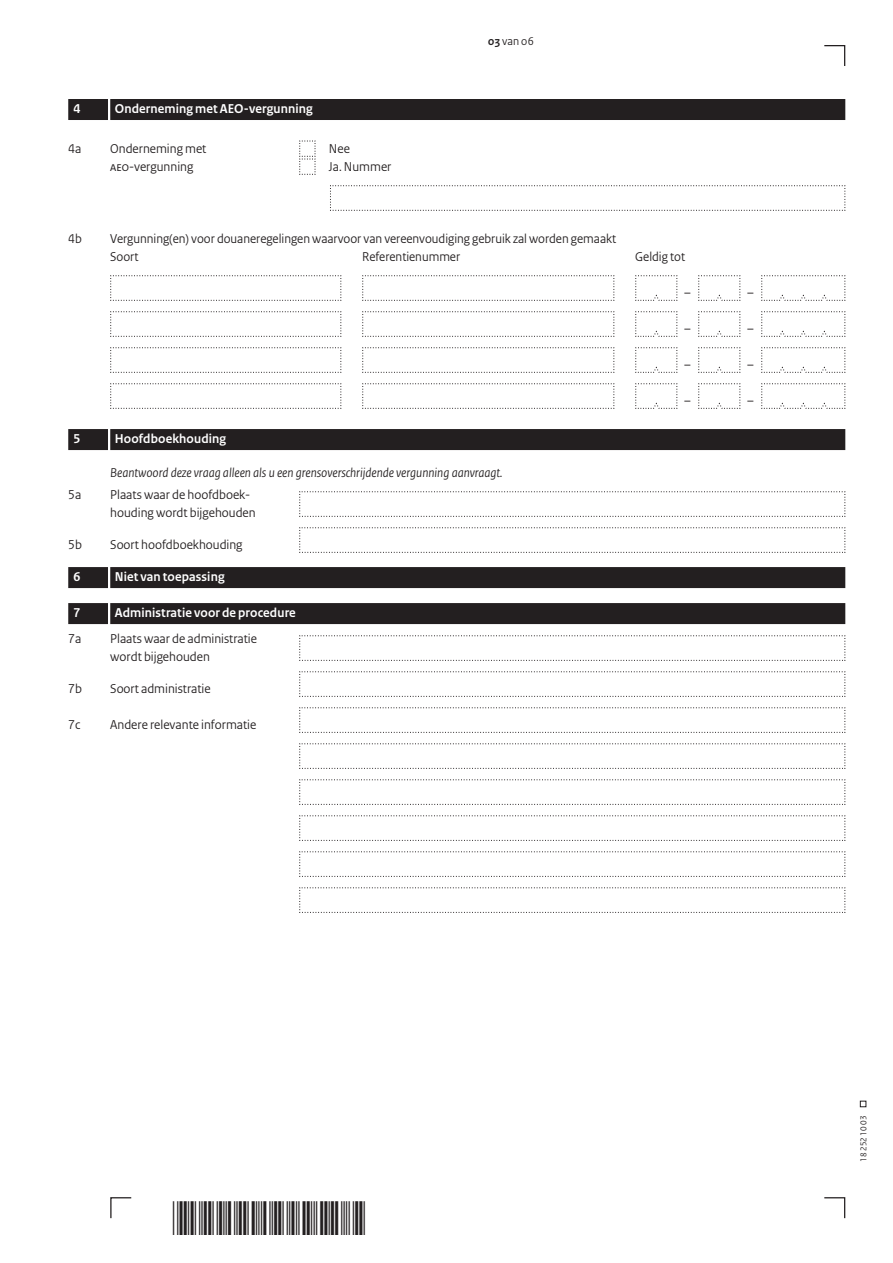
<style>
.page{position:relative;width:893px;height:1263px;background:#fff}
.page>*{position:absolute;margin:0;border:0;box-sizing:border-box;transform-origin:0 0}
.t1{font:13.5px/18px "Rijksoverheid Sans Heading";color:#231f20}
.t2{font:700 13.5px "Rijksoverheid Sans Heading";letter-spacing:.01em;color:#fff}
.t3{font:italic 13.5px "Rijksoverheid Sans Heading";color:#231f20}
.t4{font:12px "Rijksoverheid Sans Heading";color:#231f20}
.t5{font:9px "Rijksoverheid Sans Heading";color:#231f20}
.s1{font-weight:700}
</style>
<div class="page">
<svg style="left:824px;top:1197px;width:22px;height:22px"></svg>
<svg style="left:110px;top:1197px;width:22px;height:22px"></svg>
<svg style="left:860px;top:1101px;width:6px;height:6px"></svg>
<svg style="left:824px;top:45px;width:22px;height:21px"></svg>
<div style="left:110px;top:99px;width:735px;height:21px;background:#231f20"></div>
<div style="left:68px;top:99px;width:40px;height:21px;background:#231f20"></div>
<div style="left:110px;top:429px;width:735px;height:21px;background:#231f20"></div>
<div style="left:68px;top:429px;width:40px;height:21px;background:#231f20"></div>
<div style="left:110px;top:567px;width:735px;height:21px;background:#231f20"></div>
<div style="left:68px;top:567px;width:40px;height:21px;background:#231f20"></div>
<div style="left:110px;top:603px;width:735px;height:21px;background:#231f20"></div>
<div style="left:68px;top:603px;width:40px;height:21px;background:#231f20"></div>
<svg style="left:299px;top:140px;width:17px;height:35px"></svg>
<svg style="left:330px;top:185px;width:516px;height:26px"></svg>
<svg style="left:110px;top:275px;width:232px;height:26px"></svg>
<svg style="left:362px;top:275px;width:253px;height:26px"></svg>
<svg style="left:635px;top:275px;width:43px;height:26px"></svg>
<svg style="left:698px;top:275px;width:43px;height:26px"></svg>
<svg style="left:761px;top:275px;width:85px;height:26px"></svg>
<svg style="left:110px;top:311px;width:232px;height:26px"></svg>
<svg style="left:362px;top:311px;width:253px;height:26px"></svg>
<svg style="left:635px;top:311px;width:43px;height:26px"></svg>
<svg style="left:698px;top:311px;width:43px;height:26px"></svg>
<svg style="left:761px;top:311px;width:85px;height:26px"></svg>
<svg style="left:110px;top:347px;width:232px;height:26px"></svg>
<svg style="left:362px;top:347px;width:253px;height:26px"></svg>
<svg style="left:635px;top:347px;width:43px;height:26px"></svg>
<svg style="left:698px;top:347px;width:43px;height:26px"></svg>
<svg style="left:761px;top:347px;width:85px;height:26px"></svg>
<svg style="left:110px;top:383px;width:232px;height:26px"></svg>
<svg style="left:362px;top:383px;width:253px;height:26px"></svg>
<svg style="left:635px;top:383px;width:43px;height:26px"></svg>
<svg style="left:698px;top:383px;width:43px;height:26px"></svg>
<svg style="left:761px;top:383px;width:85px;height:26px"></svg>
<svg style="left:299px;top:491px;width:547px;height:26px"></svg>
<svg style="left:299px;top:527px;width:547px;height:26px"></svg>
<svg style="left:299px;top:635px;width:547px;height:26px"></svg>
<svg style="left:299px;top:671px;width:547px;height:26px"></svg>
<svg style="left:299px;top:707px;width:547px;height:26px"></svg>
<svg style="left:299px;top:743px;width:547px;height:26px"></svg>
<svg style="left:299px;top:779px;width:547px;height:26px"></svg>
<svg style="left:299px;top:815px;width:547px;height:26px"></svg>
<svg style="left:299px;top:851px;width:547px;height:26px"></svg>
<svg style="left:299px;top:887px;width:547px;height:26px"></svg>
<p class="t2" style="left:74px;top:101px;width:8px">4</p>
<p class="t2" style="left:115px;top:101px;width:200px">Onderneming met AEO-vergunning</p>
<p class="t1" style="left:68px;top:140px;width:15px">4a</p>
<p class="t1" style="left:110px;top:140px;width:98px">Onderneming met</p>
<p class="t1" style="left:329px;top:140px;width:22px">Nee</p>
<p class="t1" style="left:110px;top:158px;width:85px">AEO-vergunning</p>
<p class="t1" style="left:329px;top:158px;width:64px">Ja. Nummer</p>
<p class="t4" style="left:488px;top:34px;width:47px"><span class="s1">03</span> van 06</p>
<p class="t1" style="left:68px;top:230px;width:15px">4b</p>
<p class="t1" style="left:110px;top:230px;width:507px">Vergunning(en) voor douaneregelingen waarvoor van vereenvoudiging gebruik zal worden gemaakt<br>Soort</p>
<p class="t1" style="left:362px;top:248px;width:99px">Referentienummer</p>
<p class="t1" style="left:635px;top:248px;width:51px">Geldig tot</p>
<p class="t1" style="left:684px;top:284px;width:8px">–</p>
<p class="t1" style="left:747px;top:284px;width:8px">–</p>
<p class="t1" style="left:684px;top:320px;width:8px">–</p>
<p class="t1" style="left:747px;top:320px;width:8px">–</p>
<p class="t1" style="left:684px;top:356px;width:8px">–</p>
<p class="t1" style="left:747px;top:356px;width:8px">–</p>
<p class="t1" style="left:684px;top:392px;width:8px">–</p>
<p class="t1" style="left:747px;top:392px;width:8px">–</p>
<p class="t2" style="left:74px;top:431px;width:8px">5</p>
<p class="t2" style="left:115px;top:431px;width:113px">Hoofdboekhouding</p>
<p class="t3" style="left:110px;top:465px;width:394px">Beantwoord deze vraag alleen als u een grensoverschrijdende vergunning aanvraagt.</p>
<p class="t1" style="left:68px;top:486px;width:15px">5a</p>
<p class="t1" style="left:110px;top:486px;width:147px">Plaats waar de hoofdboek&shy;houding wordt bijgehouden</p>
<p class="t1" style="left:68px;top:536px;width:15px">5b</p>
<p class="t1" style="left:110px;top:536px;width:134px">Soort hoofdboekhouding</p>
<p class="t2" style="left:74px;top:569px;width:8px">6</p>
<p class="t2" style="left:115px;top:569px;width:111px">Niet van toepassing</p>
<p class="t2" style="left:74px;top:605px;width:8px">7</p>
<p class="t2" style="left:115px;top:605px;width:183px">Administratie voor de procedure</p>
<p class="t1" style="left:68px;top:630px;width:15px">7a</p>
<p class="t1" style="left:110px;top:630px;width:148px">Plaats waar de administratie wordt bijgehouden</p>
<p class="t1" style="left:68px;top:680px;width:15px">7b</p>
<p class="t1" style="left:110px;top:680px;width:102px">Soort administratie</p>
<p class="t1" style="left:68px;top:716px;width:14px">7c</p>
<p class="t1" style="left:110px;top:716px;width:148px">Andere relevante informatie</p>
<p class="t5" style="left:858px;top:1161px;width:47px;rotate:-90deg">18 252 10 03</p>
</div>
